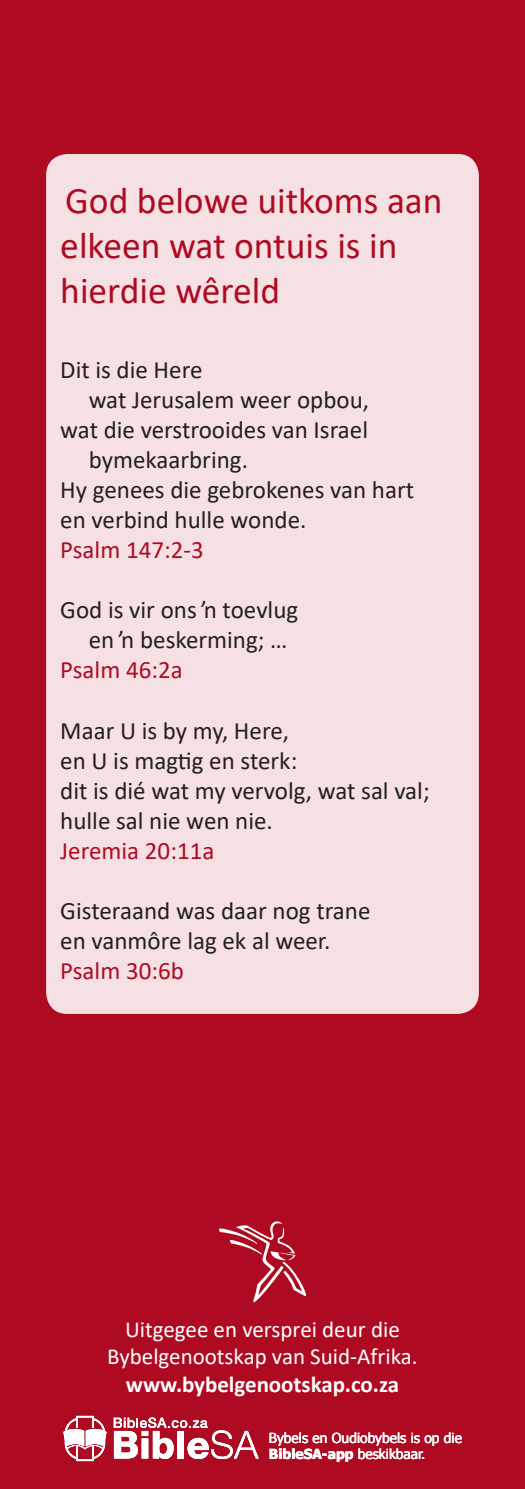
<style>
.page{position:relative;width:525px;height:1489px;background:#fff}
.page>*{position:absolute;margin:0;border:0;box-sizing:border-box;transform-origin:0 0}
.t1{font:37.5px/45px "Calibri";color:#ae0b22}
.t2{font:25px/30px "Calibri";color:#231f20}
.t3{font:25px "Calibri";color:#ae0b22}
.t4{font:23px/27.5px "Calibri";color:#fff;text-align:center}
.t5{font:700 23px "Calibri";color:#fff}
.t6{font:13.75px/16px "Tahoma";color:#fff}
.s1{font-weight:700}
</style>
<div class="page">
<div style="left:0;top:0;width:524px;height:1488px;background:#ae0b22"></div>
<div style="left:46px;top:154px;width:432px;height:859px;background:#f5e1e4;border-radius:21px"></div>
<svg style="left:219px;top:1221px;width:87px;height:82px"></svg>
<svg style="left:63px;top:1415px;width:43px;height:45px"></svg>
<svg style="left:114px;top:1417px;width:144px;height:41px"></svg>
<h1 class="t1" style="left:60px;top:177px;width:383px">God belowe uitkoms aan elkeen wat ontuis is in hierdie wêreld</h1>
<p class="t2" style="left:60px;top:354px;width:144px">Dit is die Here</p>
<p class="t2" style="left:89px;top:384px;width:282px">wat Jerusalem weer opbou,</p>
<p class="t2" style="left:60px;top:414px;width:309px">wat die verstrooides van Israel</p>
<p class="t2" style="left:89px;top:444px;width:161px">bymekaarbring.</p>
<p class="t2" style="left:60px;top:474px;width:355px">Hy genees die gebrokenes van hart</p>
<p class="t2" style="left:60px;top:504px;width:247px">en verbind hulle wonde.</p>
<p class="t3" style="left:60px;top:532px;width:145px">Psalm 147:2-3</p>
<p class="t2" style="left:89px;top:594px;width:211px;text-indent:-28px">God is vir ons ŉ toevlug en ŉ beskerming; …</p>
<p class="t3" style="left:60px;top:652px;width:124px">Psalm 46:2a</p>
<p class="t2" style="left:60px;top:714px;width:371px">Maar U is by my, Here,<br>en U is magtig en sterk:<br>dit is dié wat my vervolg, wat sal val; hulle sal nie wen nie.</p>
<p class="t3" style="left:60px;top:832px;width:155px">Jeremia 20:11a</p>
<p class="t2" style="left:60px;top:894px;width:311px">Gisteraand was daar nog trane en vanmôre lag ek al weer.</p>
<p class="t3" style="left:60px;top:952px;width:125px">Psalm 30:6b</p>
<p class="t4" style="left:107px;top:1314px;width:312px">Uitgegee en versprei deur die<br>Bybelgenootskap van Suid-Afrika.</p>
<p class="t5" style="left:126px;top:1367px;width:275px">www.bybelgenootskap.co.za</p>
<p class="t6" style="left:269px;top:1430px;width:194px">Bybels en Oudiobybels is op die<br><span class="s1">BibleSA-app</span> beskikbaar.</p>
</div>
